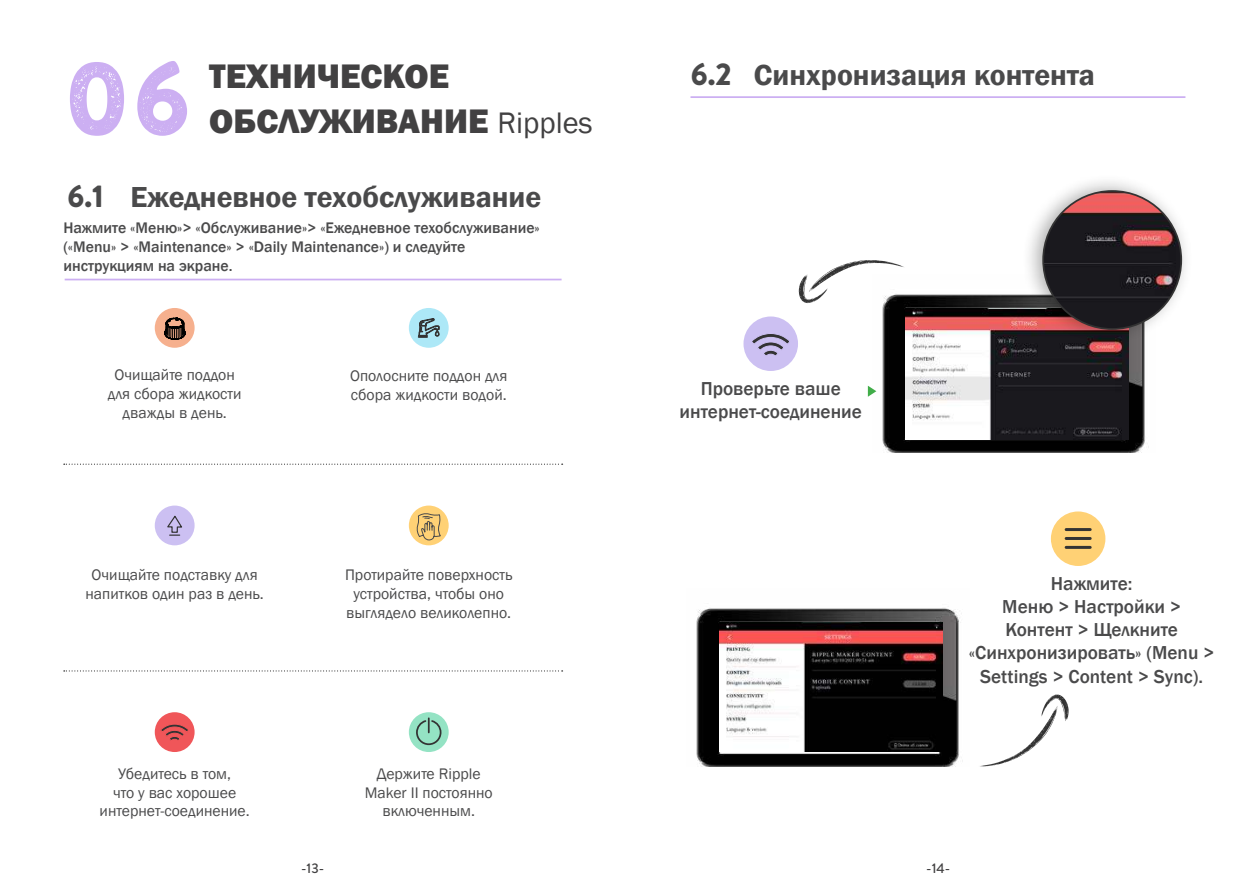
<style>
.page{position:relative;width:1251px;height:893px;background:#fff}
.page>*{position:absolute;margin:0;border:0;box-sizing:border-box;transform-origin:0 0}
.t1{font:102.55px "Brandon Printed Two";color:#ccaff2}
.t2{font:800 35px/45.5px "Franklin Gothic";color:#424142}
.t3{font:600 29.75px "Franklin Gothic";color:#4a4a4b}
.t4{font:500 19.25px/23.1px "Franklin Gothic";color:#4a4a4b;text-align:center}
.t5{font:15.75px/18.9px "Franklin Gothic";color:#4a4a4b;text-align:center}
.t6{font:500 15.75px/18.9px "Franklin Gothic";color:#4a4a4b}
.t7{font:500 14px "Brandon Grotesque";color:#424142}
.s1{font-weight:400;font-size:30.45px}
.s2{font-family:"Brandon Grotesque";font-weight:900;font-size:31.5px}
</style>
<div class="page">
<div style="left:409px;top:308px;width:39px;height:40px;background:#ade8f7;border-radius:50%"></div>
<svg style="left:418px;top:309px;width:21px;height:39px"></svg>
<div style="left:409px;top:506px;width:39px;height:39px;background:#ffd175;border-radius:50%"></div>
<svg style="left:415px;top:508px;width:26px;height:33px"></svg>
<div style="left:155px;top:506px;width:39px;height:39px;background:#ccc0f2;border-radius:50%"></div>
<svg style="left:167px;top:515px;width:15px;height:21px"></svg>
<svg style="left:64px;top:670px;width:498px;height:1px"></svg>
<svg style="left:64px;top:464px;width:498px;height:1px"></svg>
<div style="left:409px;top:712px;width:39px;height:40px;background:#94e3c4;border-radius:50%"></div>
<svg style="left:415px;top:716px;width:27px;height:30px"></svg>
<div style="left:155px;top:712px;width:39px;height:40px;background:#f05659;border-radius:50%"></div>
<svg style="left:160px;top:724px;width:28px;height:17px"></svg>
<hr style="left:65px;top:279px;width:495px;height:1px;background:#ccaff2">
<div style="left:155px;top:308px;width:39px;height:40px;background:#f6b08e;border-radius:50%"></div>
<svg style="left:164px;top:317px;width:21px;height:23px"></svg>
<div style="left:743px;top:316px;width:54px;height:55px;background:#ccc0f2;border-radius:50%"></div>
<div style="left:1050px;top:511px;width:55px;height:55px;background:#ffd175;border-radius:50%"></div>
<svg style="left:798px;top:260px;width:106px;height:43px"></svg>
<img style="left:871px;top:275px;width:278px;height:178px">
<img style="left:696px;top:608px;width:267px;height:158px">
<svg style="left:981px;top:695px;width:87px;height:71px"></svg>
<hr style="left:1065px;top:528px;width:24px;height:3px;background:#333">
<hr style="left:1065px;top:537px;width:24px;height:3px;background:#333">
<hr style="left:1065px;top:546px;width:24px;height:3px;background:#333">
<svg style="left:752px;top:333px;width:37px;height:23px"></svg>
<svg style="left:867px;top:386px;width:9px;height:11px"></svg>
<hr style="left:691px;top:96px;width:493px;height:2px;background:#ccaff2">
<img style="left:905px;top:309px;width:223px;height:131px">
<img style="left:719px;top:622px;width:223px;height:130px">
<div style="left:1021px;top:173px;width:171px;height:172px;background:#000;opacity:.31"></div>
<img style="left:1042px;top:191px;width:138px;height:138px;border-radius:69px">
<h1 class="t1" style="left:63px;top:34px;width:131px">06</h1>
<h2 class="t2" style="left:209px;top:53px;width:385px">ТЕХНИЧЕСКОЕ<br>ОБСЛУЖИВАНИЕ <span class="s1">Ripples</span></h2>
<h3 class="t3" style="left:67px;top:179px;width:475px"><span class="s2">6.1</span> Ежедневное техобслуживание</h3>
<p class="t6" style="left:63px;top:218px;width:478px">Нажмите «Меню»&gt; «Обслуживание»&gt; «Ежедневное техобслуживание» («Menu» &gt; «Maintenance» &gt; «Daily Maintenance») и следуйте инструкциям на экране.</p>
<p class="t5" style="left:108px;top:366px;width:135px">Очищайте поддон для сбора жидкости дважды в день.</p>
<p class="t5" style="left:350px;top:367px;width:159px;text-align:left">Ополосните поддон для сбора жидкости водой.</p>
<p class="t5" style="left:85px;top:566px;width:180px">Очищайте подставку для напитков один раз в день.</p>
<p class="t5" style="left:345px;top:566px;width:169px">Протирайте поверхность устройства, чтобы оно выглядело великолепно.</p>
<p class="t5" style="left:100px;top:764px;width:151px">Убедитесь в том,<br>что у вас хорошее интернет-соединение.</p>
<p class="t7" style="left:301px;top:859px;width:25px">-13-</p>
<p class="t5" style="left:364px;top:764px;width:129px">Держите Ripple<br>Maker II постоянно включенным.</p>
<h3 class="t3" style="left:690px;top:57px;width:405px"><span class="s2">6.2</span> Синхронизация контента</h3>
<p class="t4" style="left:679px;top:377px;width:184px">Проверьте ваше интернет-соединение</p>
<p class="t4" style="left:968px;top:572px;width:247px">Нажмите:<br>Меню &gt; Настройки &gt;<br>Контент &gt; Щелкните «Синхронизировать» (Menu &gt;<br>Settings &gt; Content &gt; Sync).</p>
<p class="t7" style="left:926px;top:859px;width:26px">-14-</p>
</div>
